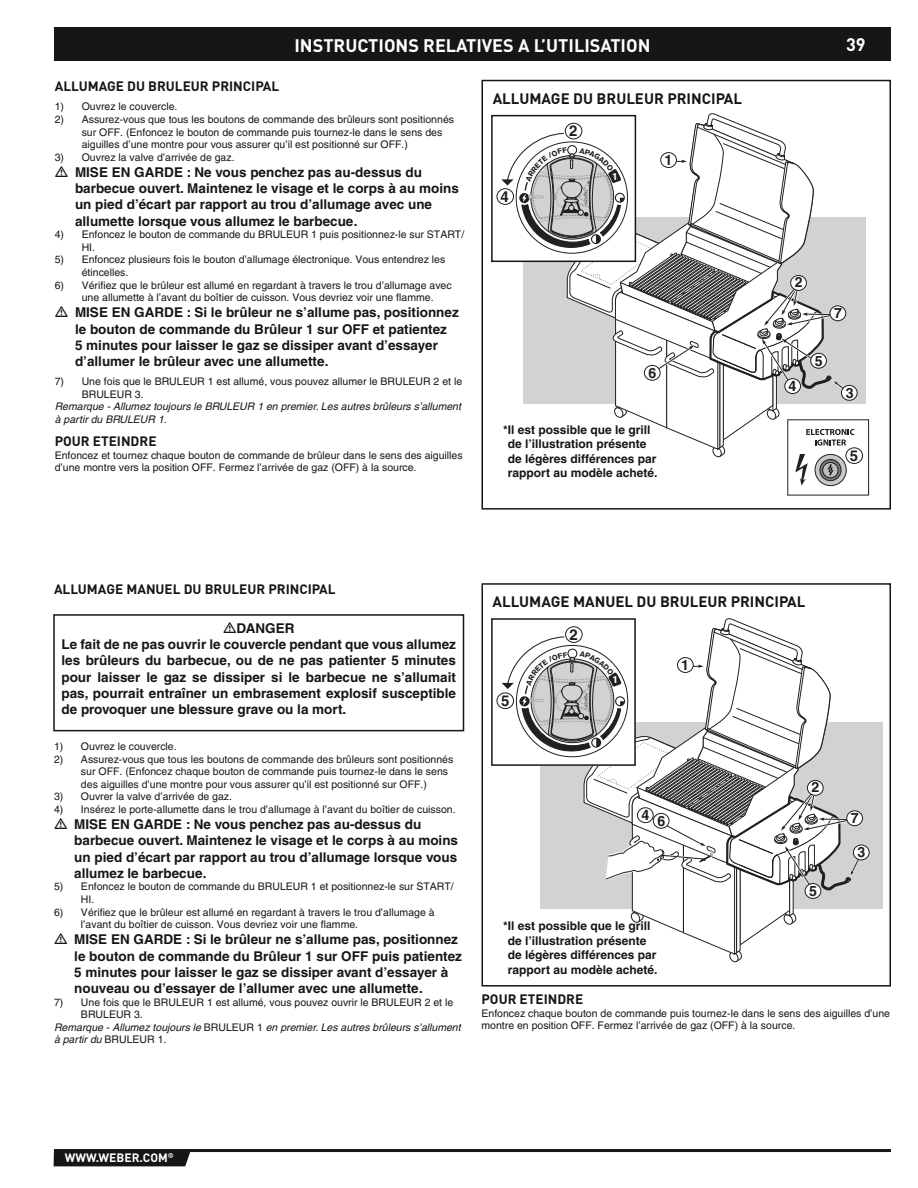
<style>
.page{position:relative;width:918px;height:1188px;background:#fff}
.page>*{position:absolute;margin:0;border:0;box-sizing:border-box;transform-origin:0 0}
.t1{font:18px "DI Nkerned";color:#fff}
.t2{font:15px "DI Nkerned";color:#161616}
.t3{font:700 15px "Helvetica";color:#231f20}
.t4{font:700 14.25px "Helvetica";color:#231f20}
.t5{font:700 13.5px/16.2px "Helvetica";color:#161616}
.t6{font:13.5px "DI Nkerned";color:#161616}
.t7{font:700 12px/14.4px "Helvetica";color:#161616;text-align:center}
.t8{font:12px "DI Nkerned";color:#fff}
.t9{font:10.5px/12.6px "Helvetica";color:#161616}
.t10{font:italic 10.5px/12.6px "Helvetica";color:#161616}
.s1{font-style:normal}
</style>
<div class="page">
<div style="left:54px;top:27px;width:837px;height:33px;background:#161616"></div>
<hr style="left:189px;top:1149px;width:702px;height:3px;background:#161616">
<svg style="left:54px;top:1149px;width:137px;height:17px;background:#1b1b1b"></svg>
<div style="left:524px;top:217px;width:342px;height:187px;background:#d1d2d4"></div>
<div style="left:841px;top:385px;width:17px;height:16px;border:1px solid #231f20;border-radius:50%"></div>
<div style="left:482px;top:80px;width:409px;height:430px;border:2px solid #161616"></div>
<div style="left:540px;top:722px;width:343px;height:187px;background:#d1d2d4"></div>
<div style="left:853px;top:845px;width:16px;height:15px;background:#fff;border-radius:50%"></div>
<div style="left:853px;top:845px;width:16px;height:15px;border:1px solid #231f20;border-radius:50%"></div>
<div style="left:482px;top:583px;width:409px;height:404px;border:2px solid #161616"></div>
<div style="left:53px;top:614px;width:411px;height:117px;border:2px solid #161616"></div>
<div style="left:497px;top:693px;width:17px;height:16px;border:1px solid #231f20;border-radius:50%"></div>
<div style="left:491px;top:618px;width:145px;height:148px;border:2px solid #161616"></div>
<div style="left:497px;top:188px;width:17px;height:17px;border:1px solid #231f20;border-radius:50%"></div>
<div style="left:491px;top:115px;width:145px;height:147px;border:2px solid #161616"></div>
<div style="left:846px;top:447px;width:17px;height:17px;border:1px solid #231f20;border-radius:50%"></div>
<div style="left:787px;top:419px;width:82px;height:77px;border:1px solid #231f20"></div>
<svg style="left:502px;top:618px;width:361px;height:344px"></svg>
<svg style="left:501px;top:113px;width:354px;height:373px"></svg>
<h1 class="t1" style="left:294px;top:39px;width:358px">INSTRUCTIONS RELATIVES A L’UTILISATION</h1>
<p class="t6" style="left:55px;top:81px;width:226px">ALLUMAGE DU BRULEUR PRINCIPAL</p>
<p class="t9" style="left:55px;top:101px;width:124px">1) Ouvrez le couvercle.</p>
<p class="t9" style="left:82px;top:114px;width:374px;text-indent:-27px">2) Assurez-vous que tous les boutons de commande des brûleurs sont positionnés sur OFF. (Enfoncez le bouton de commande puis tournez-le dans le sens des aiguilles d’une montre pour vous assurer qu’il est positionné sur OFF.)</p>
<p class="t9" style="left:55px;top:152px;width:181px">3) Ouvrez la valve d’arrivée de gaz.</p>
<p class="t5" style="left:75px;top:165px;width:385px">MISE EN GARDE : Ne vous penchez pas au-dessus du barbecue ouvert. Maintenez le visage et le corps à au moins un pied d’écart par rapport au trou d’allumage avec une allumette lorsque vous allumez le barbecue.</p>
<p class="t9" style="left:82px;top:229px;width:384px;text-indent:-27px">4) Enfoncez le bouton de commande du BRULEUR 1 puis positionnez-le sur START/<br>HI.</p>
<p class="t9" style="left:82px;top:254px;width:365px;text-indent:-27px">5) Enfoncez plusieurs fois le bouton d’allumage électronique. Vous entendrez les étincelles.</p>
<p class="t9" style="left:82px;top:280px;width:371px;text-indent:-27px">6) Vérifiez que le brûleur est allumé en regardant à travers le trou d’allumage avec une allumette à l’avant du boîtier de cuisson. Vous devriez voir une flamme.</p>
<p class="t5" style="left:75px;top:306px;width:385px">MISE EN GARDE : Si le brûleur ne s’allume pas, positionnez le bouton de commande du Brûleur 1 sur OFF et patientez<br>5 minutes pour laisser le gaz se dissiper avant d’essayer d’allumer le brûleur avec une allumette.</p>
<p class="t9" style="left:82px;top:376px;width:382px;text-indent:-27px">7) Une fois que le BRULEUR 1 est allumé, vous pouvez allumer le BRULEUR 2 et le<br>BRULEUR 3.</p>
<p class="t10" style="left:55px;top:402px;width:408px">Remarque - Allumez toujours le BRULEUR 1 en premier. Les autres brûleurs s’allument à partir du BRULEUR 1.</p>
<p class="t6" style="left:55px;top:436px;width:103px">POUR ETEINDRE</p>
<p class="t9" style="left:55px;top:450px;width:409px">Enfoncez et tournez chaque bouton de commande de brûleur dans le sens des aiguilles d’une montre vers la position OFF. Fermez l’arrivée de gaz (OFF) à la source.</p>
<h2 class="t2" style="left:493px;top:93px;width:251px">ALLUMAGE DU BRULEUR PRINCIPAL</h2>
<h2 class="t3" style="left:500px;top:191px;width:10px">4</h2>
<h2 class="t3" style="left:569px;top:125px;width:10px">2</h2>
<h3 class="t4" style="left:664px;top:155px;width:9px">1</h3>
<h3 class="t4" style="left:648px;top:367px;width:9px">6</h3>
<p class="t7" style="left:503px;top:424px;width:156px">* Il est possible que le grill de l’illustration présente de légères différences par rapport au modèle acheté.</p>
<h1 class="t1" style="left:846px;top:38px;width:21px">39</h1>
<h3 class="t4" style="left:795px;top:277px;width:9px">2</h3>
<h3 class="t4" style="left:834px;top:308px;width:9px">7</h3>
<h3 class="t4" style="left:789px;top:381px;width:9px">4</h3>
<h3 class="t4" style="left:815px;top:355px;width:9px">5</h3>
<h3 class="t4" style="left:846px;top:387px;width:9px">3</h3>
<h2 class="t3" style="left:850px;top:450px;width:10px">5</h2>
<p class="t6" style="left:54px;top:585px;width:283px">ALLUMAGE MANUEL DU BRULEUR PRINCIPAL</p>
<p class="t5" style="left:61px;top:621px;width:396px;text-indent:175px">DANGER<br>Le fait de ne pas ouvrir le couvercle pendant que vous allumez les brûleurs du barbecue, ou de ne pas patienter 5 minutes pour laisser le gaz se dissiper si le barbecue ne s’allumait pas, pourrait entraîner un embrasement explosif susceptible de provoquer une blessure grave ou la mort.</p>
<h2 class="t2" style="left:493px;top:596px;width:314px">ALLUMAGE MANUEL DU BRULEUR PRINCIPAL</h2>
<h2 class="t3" style="left:501px;top:695px;width:10px">5</h2>
<h2 class="t3" style="left:570px;top:629px;width:10px">2</h2>
<h3 class="t4" style="left:681px;top:660px;width:9px">1</h3>
<p class="t9" style="left:54px;top:741px;width:124px">1) Ouvrez le couvercle.</p>
<p class="t9" style="left:81px;top:754px;width:374px;text-indent:-27px">2) Assurez-vous que tous les boutons de commande des brûleurs sont positionnés sur OFF. (Enfoncez chaque bouton de commande puis tournez-le dans le sens des aiguilles d’une montre pour vous assurer qu’il est positionné sur OFF.)</p>
<p class="t9" style="left:54px;top:791px;width:180px">3) Ouvrer la valve d’arrivée de gaz.</p>
<p class="t9" style="left:54px;top:804px;width:403px">4) Insérez le porte-allumette dans le trou d’allumage à l’avant du boîtier de cuisson.</p>
<p class="t5" style="left:74px;top:818px;width:385px">MISE EN GARDE : Ne vous penchez pas au-dessus du barbecue ouvert. Maintenez le visage et le corps à au moins un pied d’écart par rapport au trou d’allumage lorsque vous allumez le barbecue.</p>
<p class="t9" style="left:81px;top:881px;width:374px;text-indent:-27px">5) Enfoncez le bouton de commande du BRULEUR 1 et positionnez-le sur START/<br>HI.</p>
<p class="t9" style="left:81px;top:907px;width:355px;text-indent:-27px">6) Vérifiez que le brûleur est allumé en regardant à travers le trou d’allumage à l’avant du boîtier de cuisson. Vous devriez voir une flamme.</p>
<p class="t5" style="left:74px;top:933px;width:389px">MISE EN GARDE : Si le brûleur ne s’allume pas, positionnez le bouton de commande du Brûleur 1 sur OFF puis patientez 5 minutes pour laisser le gaz se dissiper avant d’essayer à nouveau ou d’essayer de l’allumer avec une allumette.</p>
<p class="t9" style="left:54px;top:997px;width:401px">7) Une fois que le BRULEUR 1 est allumé, vous pouvez ouvrir le BRULEUR 2 et le</p>
<p class="t9" style="left:81px;top:1009px;width:63px">BRULEUR 3.</p>
<p class="t10" style="left:54px;top:1022px;width:408px">Remarque - Allumez toujours le <span class="s1">BRULEUR 1</span> en premier. Les autres brûleurs s’allument</p>
<p class="t10" style="left:54px;top:1034px;width:114px">à partir du <span class="s1">BRULEUR 1</span>.</p>
<h3 class="t4" style="left:812px;top:782px;width:9px">2</h3>
<h3 class="t4" style="left:642px;top:810px;width:9px">4</h3>
<h3 class="t4" style="left:851px;top:813px;width:9px">7</h3>
<h3 class="t4" style="left:657px;top:815px;width:9px">6</h3>
<h3 class="t4" style="left:809px;top:886px;width:9px">5</h3>
<h3 class="t4" style="left:858px;top:847px;width:9px">3</h3>
<p class="t7" style="left:503px;top:920px;width:156px">* Il est possible que le grill de l’illustration présente de légères différences par rapport au modèle acheté.</p>
<p class="t6" style="left:482px;top:994px;width:103px">POUR ETEINDRE</p>
<p class="t9" style="left:482px;top:1008px;width:410px">Enfoncez chaque bouton de commande puis tournez-le dans le sens des aiguilles d’une montre en position OFF. Fermez l’arrivée de gaz (OFF) à la source.</p>
<p class="t8" style="left:65px;top:1154px;width:110px">WWW.WEBER.COM<sup>®</sup></p>
</div>
